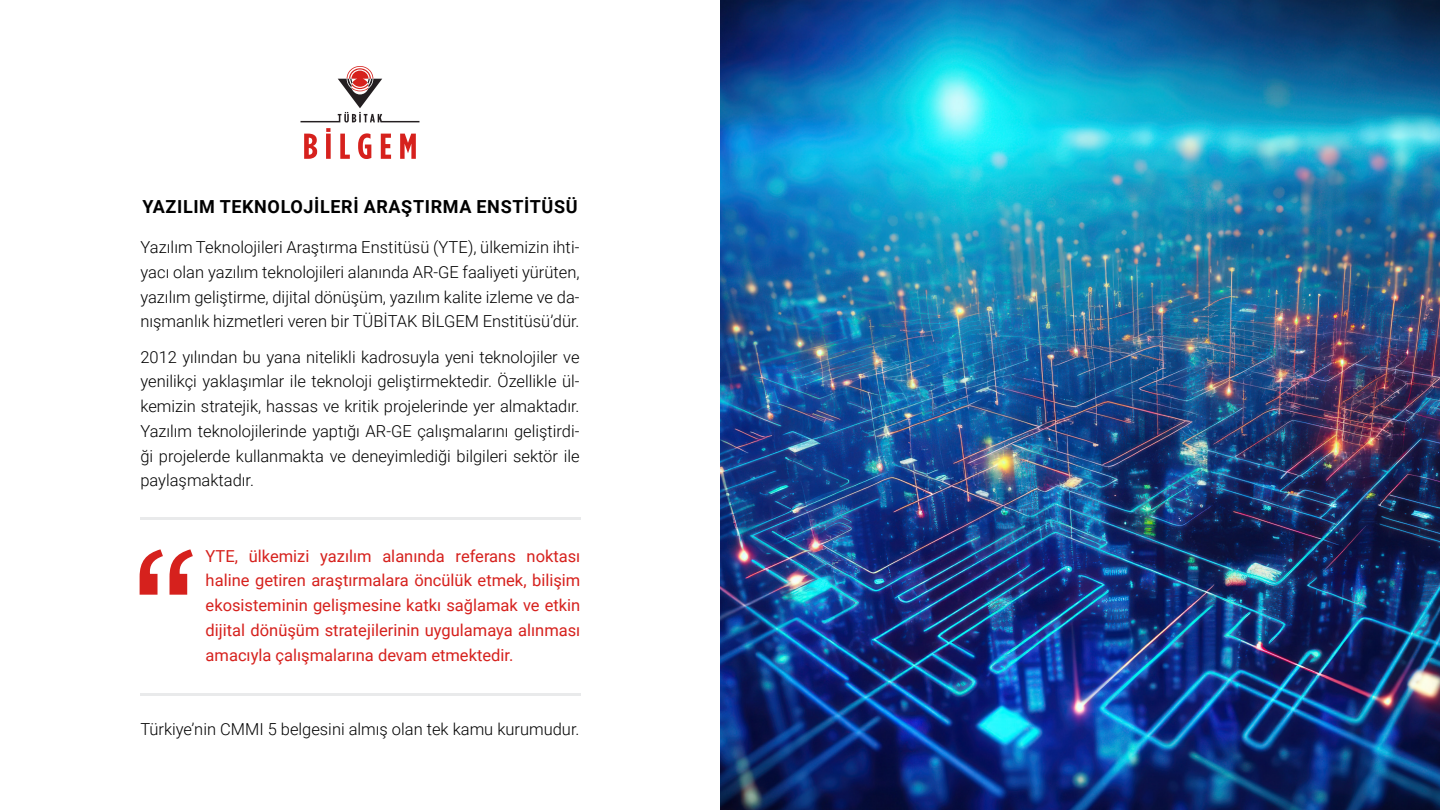
<style>
.page{position:relative;width:1440px;height:810px;background:#fff}
.page>*{position:absolute;margin:0;border:0;box-sizing:border-box;transform-origin:0 0}
.t1{font:700 18px "Roboto";letter-spacing:.035em;color:#000}
.t2{font:300 16.5px/24.8px "Roboto";color:#000;text-align:justify}
.t3{font:16.5px/24.8px "Roboto";color:#d6211d;text-align:justify}
</style>
<div class="page">
<img style="left:720px;top:0;width:720px;height:809px">
<svg style="left:140px;top:549px;width:53px;height:46px"></svg>
<hr style="left:140px;top:517px;width:440px;height:3px;background:#e9eaeb">
<hr style="left:140px;top:693px;width:440px;height:3px;background:#e9eaeb">
<svg style="left:301px;top:66px;width:118px;height:93px"></svg>
<p class="t1" style="left:142px;top:194px;width:437px">YAZILIM TEKNOLOJILERI ARAŞTIRMA ENSTITÜSÜ</p>
<p class="t2" style="left:140px;top:234px;width:441px">Yazılım Teknolojileri Araştırma Enstitüsü (YTE), ülkemizin ihti&shy;yacı olan yazılım teknolojileri alanında AR-GE faaliyeti yürüten, yazılım geliştirme, dijital dönüşüm, yazılım kalite izleme ve da&shy;nışmanlık hizmetleri veren bir TÜBİTAK BİLGEM Enstitüsü’dür.</p>
<p class="t2" style="left:140px;top:344px;width:441px">2012 yılından bu yana nitelikli kadrosuyla yeni teknolojiler ve yenilikçi yaklaşımlar ile teknoloji geliştirmektedir. Özellikle ül&shy;kemizin stratejik, hassas ve kritik projelerinde yer almaktadır.<br>Yazılım teknolojilerinde yaptığı AR-GE çalışmalarını geliştirdi&shy;ği projelerde kullanmakta ve deneyimlediği bilgileri sektör ile paylaşmaktadır.</p>
<p class="t3" style="left:206px;top:543px;width:376px">YTE, ülkemizi yazılım alanında referans noktası haline getiren araştırmalara öncülük etmek, bilişim ekosisteminin gelişmesine katkı sağlamak ve etkin dijital dönüşüm stratejilerinin uygulamaya alınması amacıyla çalışmalarına devam etmektedir.</p>
<p class="t2" style="left:140px;top:716px;width:441px">Türkiye’nin CMMI 5 belgesini almış olan tek kamu kurumudur.</p>
</div>
